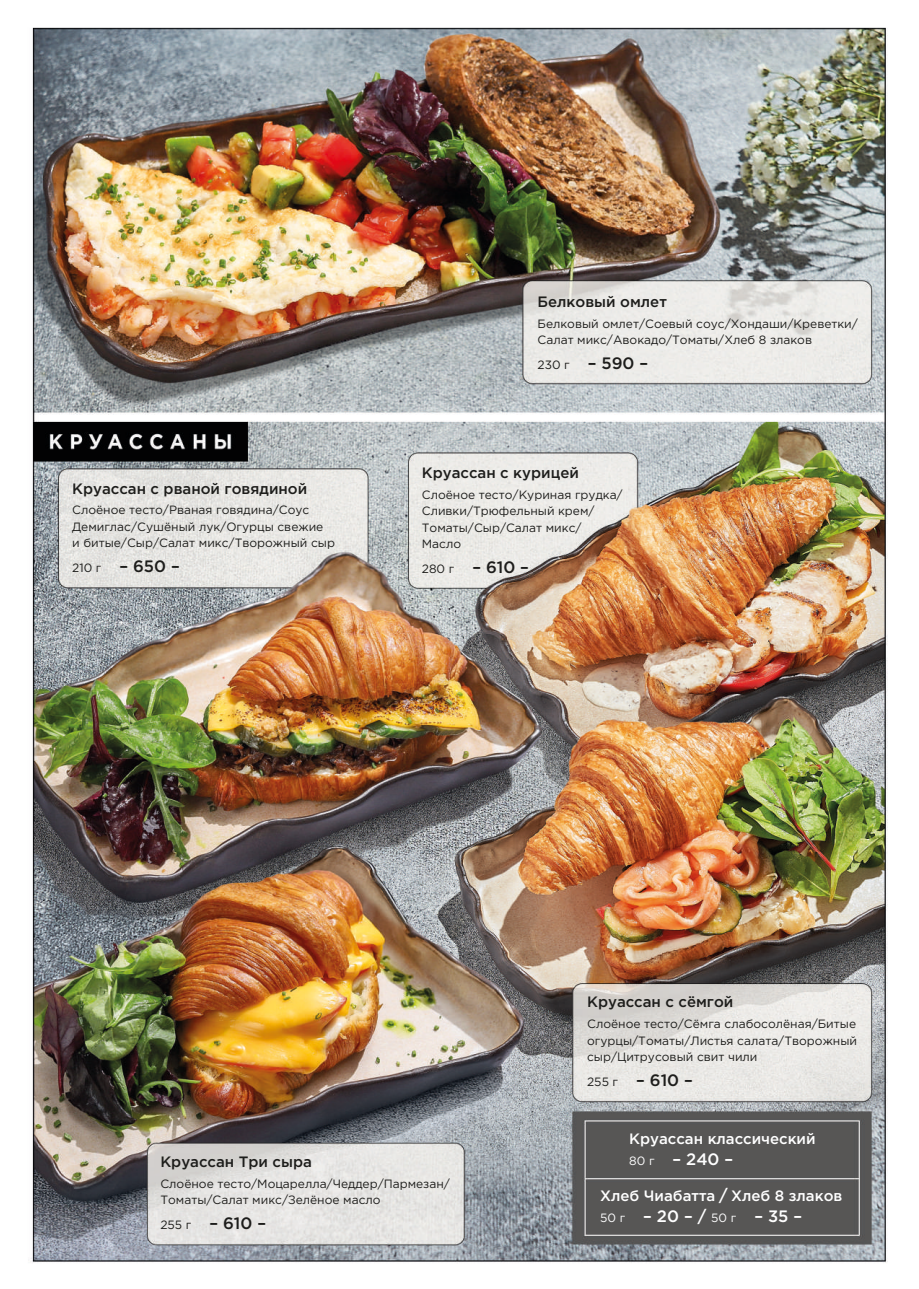
<style>
.page{position:relative;width:919px;height:1289px;background:#fff}
.page>*{position:absolute;margin:0;border:0;box-sizing:border-box;transform-origin:0 0}
.t1{font:500 16.5px "Gotham Pro";color:#1d1d1b}
.t2{font:500 16.5px "Gotham Pro";color:#fff}
.t3{font:500 15px "Gotham Pro";color:#1d1d1b}
.t4{font:500 15px "Gotham Pro";color:#fff}
.t5{font:12px/16.5px "Gotham Pro";color:#1d1d1b}
.s1{font-weight:400;font-size:12px}
.s2{font-size:16.5px}
</style>
<div class="page">
<img style="left:30px;top:27px;width:858px;height:1236px">
<p class="t3" style="left:72px;top:480px;width:236px">Круассан с рваной говядиной</p>
<p class="t5" style="left:72px;top:502px;width:264px">Слоёное тесто/Рваная говядина/Соус<br>Демиглас/Сушёный лук/Огурцы свежие<br>и битые/Сыр/Салат микс/Творожный сыр</p>
<h1 class="t1" style="left:72px;top:557px;width:109px"><span class="s1">210 г</span> – 650 –</h1>
<p class="t3" style="left:537px;top:293px;width:131px">Белковый омлет</p>
<p class="t5" style="left:537px;top:315px;width:322px">Белковый омлет/Соевый соус/Хондаши/Креветки/<br>Салат микс/Авокадо/Томаты/Хлеб 8 злаков</p>
<h1 class="t1" style="left:537px;top:354px;width:112px"><span class="s1">230 г</span> – 590 –</h1>
<p class="t3" style="left:422px;top:464px;width:158px">Круассан с курицей</p>
<p class="t5" style="left:422px;top:486px;width:202px">Слоёное тесто/Куриная грудка/<br>Сливки/Трюфельный крем/<br>Томаты/Сыр/Салат микс/<br>Масло</p>
<h1 class="t1" style="left:422px;top:558px;width:109px"><span class="s1">280 г</span> – 610 –</h1>
<p class="t3" style="left:587px;top:993px;width:148px">Круассан с сёмгой</p>
<p class="t5" style="left:587px;top:1015px;width:271px;text-align:justify">Слоёное тесто/Сёмга слабосолёная/Битые огурцы/Томаты/Листья салата/Творожный сыр/Цитрусовый свит чили</p>
<h1 class="t1" style="left:587px;top:1070px;width:107px"><span class="s1">255 г</span> – 610 –</h1>
<p class="t3" style="left:160px;top:1153px;width:153px">Круассан Три сыра</p>
<p class="t5" style="left:160px;top:1175px;width:291px">Слоёное тесто/Моцарелла/Чеддер/Пармезан/<br>Томаты/Салат микс/Зелёное масло</p>
<h1 class="t1" style="left:160px;top:1213px;width:107px"><span class="s1">255 г</span> – 610 –</h1>
<p class="t4" style="left:629px;top:1130px;width:188px">Круассан классический</p>
<h1 class="t2" style="left:629px;top:1149px;width:105px"><span class="s1">80 г</span> – 240 –</h1>
<p class="t4" style="left:600px;top:1187px;width:244px">Хлеб Чиабатта <span class="s2">/</span> Хлеб 8 злаков</p>
<h1 class="t2" style="left:600px;top:1206px;width:203px"><span class="s1">50 г</span> – 20 – / <span class="s1">50 г</span> – 35 –</h1>
</div>
